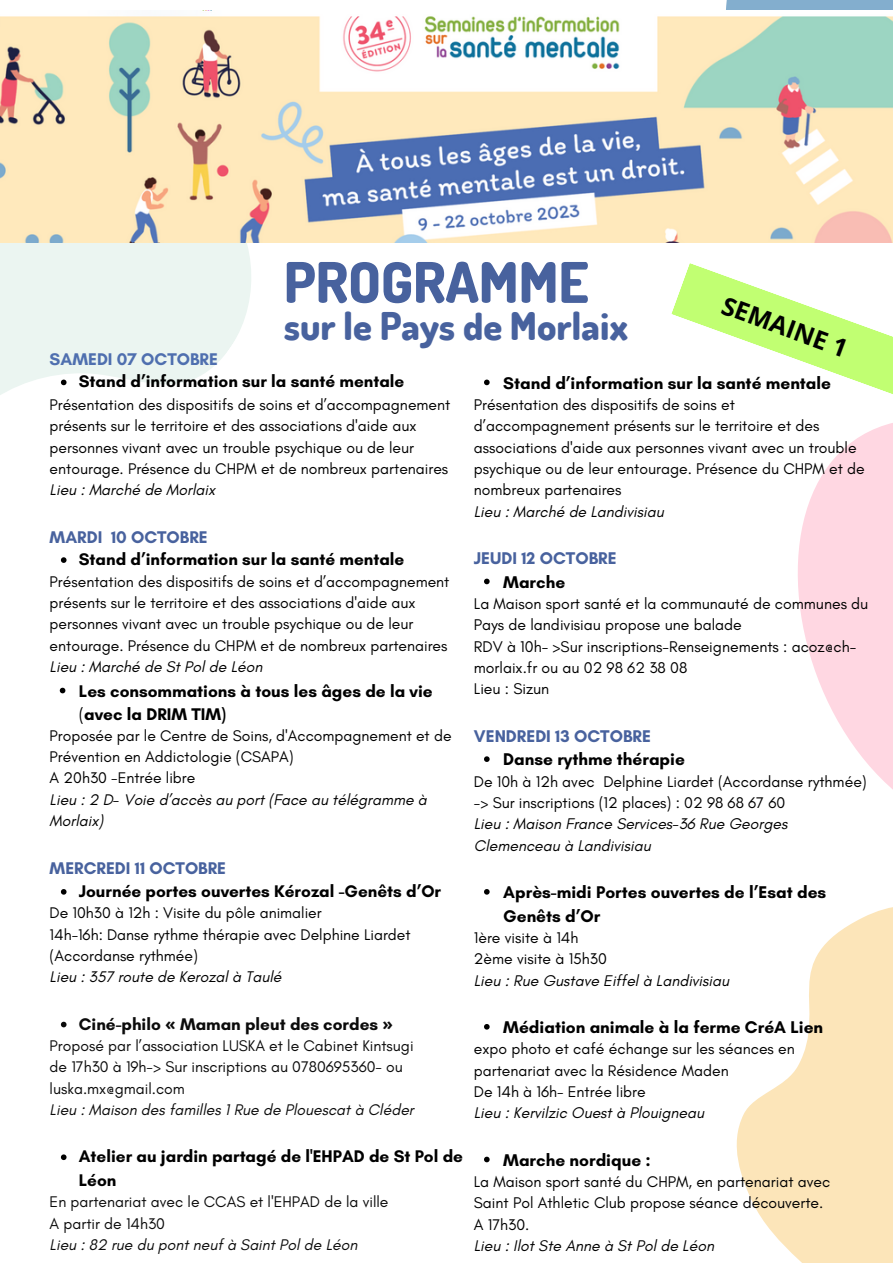
<style>
.page{position:relative;width:893px;height:1264px;background:#fff}
.page>*{position:absolute;margin:0;border:0;box-sizing:border-box;transform-origin:0 0}
.t1{font:800 55.95px "Dosis";color:#48629e}
.t2{font:800 38.1px "Dosis";color:#48629e}
.t3{font:700 25.05px "Open Sans";color:#000}
.t4{font:700 17.25px/23.5px "Glacial Indifference";color:#000}
.t5{font:700 17.25px "Glacial Indifference";color:#48629e}
.t6{font:700 17.25px "Glacial Indifference";color:#4f6faf}
.t7{font:700 17.1px/23.5px "Glacial Indifference";color:#000}
.t8{font:700 17.1px "Glacial Indifference";color:#0b0b0b}
.t9{font:15.75px/21.3px "Glacial Indifference";color:#000}
.t10{font:italic 15.75px/21.3px "Glacial Indifference";color:#000}
.t11{font:15.75px/21.3px "Glacial Indifference";color:#0b0b0b}
.t12{font:italic 15.75px "Glacial Indifference";color:#0b0b0b}
.s1{font-weight:400}
.s2{font-family:"Noto Sans"}
</style>
<div class="page">
<svg style="left:736px;top:907px;width:156px;height:355px;fill:#fce5b9"></svg>
<div style="left:726px;top:0;width:166px;height:10px;background:#83aece"></div>
<svg style="left:798px;top:423px;width:94px;height:366px"></svg>
<svg style="left:0;top:243px;width:251px;height:319px"></svg>
<img style="left:0;top:10px;width:892px;height:233px">
<svg style="left:61px;top:379px;width:5px;height:6px"></svg>
<svg style="left:61px;top:557px;width:5px;height:6px"></svg>
<svg style="left:60px;top:687px;width:5px;height:6px"></svg>
<svg style="left:61px;top:889px;width:5px;height:5px"></svg>
<svg style="left:61px;top:1021px;width:5px;height:6px"></svg>
<svg style="left:61px;top:1154px;width:5px;height:6px"></svg>
<svg style="left:484px;top:379px;width:5px;height:6px"></svg>
<svg style="left:484px;top:578px;width:5px;height:6px"></svg>
<svg style="left:484px;top:756px;width:5px;height:6px"></svg>
<svg style="left:484px;top:889px;width:5px;height:5px"></svg>
<svg style="left:484px;top:1024px;width:5px;height:5px"></svg>
<svg style="left:484px;top:1156px;width:5px;height:6px"></svg>
<svg style="left:671px;top:263px;width:221px;height:131px"></svg>
<p class="t1" style="left:284px;top:245px;width:306px">PROGRAMME</p>
<p class="t2" style="left:284px;top:301px;width:346px">sur le Pays de Morlaix</p>
<p class="t4" style="left:503px;top:371px;width:329px">Stand d’information sur la santé mentale</p>
<p class="t3" style="left:728px;top:288px;width:133px;rotate:20deg">SEMAINE 1</p>
<p class="t6" style="left:50px;top:348px;width:170px">SAMEDI 07 OCTOBRE</p>
<p class="t9" style="left:50px;top:394px;width:402px">Présentation des dispositifs de soins et d’accompagnement présents sur le territoire et des associations d'aide aux personnes vivant avec un trouble psychique ou de leur entourage. Présence du CHPM et de nombreux partenaires</p>
<p class="t10" style="left:50px;top:479px;width:167px">Lieu : Marché de Morlaix</p>
<p class="t5" style="left:50px;top:526px;width:160px">MARDI 10 OCTOBRE</p>
<p class="t9" style="left:50px;top:570px;width:401px">Présentation des dispositifs de soins et d’accompagnement présents sur le territoire et des associations d'aide aux personnes vivant avec un trouble psychique ou de leur entourage. Présence du CHPM et de nombreux partenaires</p>
<p class="t10" style="left:50px;top:655px;width:214px">Lieu : Marché de St Pol de Léon</p>
<p class="t7" style="left:79px;top:370px;width:327px">Stand d’information sur la santé mentale</p>
<p class="t9" style="left:474px;top:394px;width:392px">Présentation des dispositifs de soins et d’accompagnement présents sur le territoire et des associations d'aide aux personnes vivant avec un trouble psychique ou de leur entourage. Présence du CHPM et de nombreux partenaires</p>
<p class="t10" style="left:474px;top:500px;width:191px">Lieu : Marché de Landivisiau</p>
<p class="t5" style="left:474px;top:547px;width:144px">JEUDI 12 OCTOBRE</p>
<p class="t9" style="left:474px;top:593px;width:396px">La Maison sport santé et la communauté de communes du<br>Pays de landivisiau propose une balade</p>
<p class="t9" style="left:474px;top:635px;width:384px">RDV à 10h- &gt;Sur inscriptions-Renseignements : acoz@ch&shy;morlaix.fr ou au 02 98 62 38 08</p>
<p class="t9" style="left:474px;top:678px;width:77px">Lieu : Sizun</p>
<p class="t5" style="left:474px;top:725px;width:178px">VENDREDI 13 OCTOBRE</p>
<p class="t9" style="left:474px;top:770px;width:394px">De 10h à 12h avec Delphine Liardet (Accordanse rythmée)</p>
<p class="t9" style="left:474px;top:792px;width:313px">-&gt; Sur inscriptions (12 places) : 02 98 68 67 60</p>
<p class="t10" style="left:474px;top:813px;width:315px">Lieu : Maison France Services-36 Rue Georges<br>Clemenceau à Landivisiau</p>
<p class="t7" style="left:79px;top:547px;width:327px">Stand d’information sur la santé mentale</p>
<p class="t4" style="left:503px;top:570px;width:63px">Marche</p>
<p class="t4" style="left:79px;top:679px;width:355px">Les consommations à tous les âges de la vie <span class="s1">(</span>avec la DRIM TIM)</p>
<p class="t9" style="left:50px;top:724px;width:403px">Proposée par le Centre de Soins, d'Accompagnement et de<br>Prévention en Addictologie (CSAPA)</p>
<p class="t9" style="left:50px;top:767px;width:147px">A 20h30 -Entrée libre</p>
<p class="t10" style="left:50px;top:788px;width:378px">Lieu : 2 D- Voie d’accès au port (Face au télégramme à<br>Morlaix)</p>
<p class="t5" style="left:50px;top:858px;width:178px">MERCREDI 11 OCTOBRE</p>
<p class="t9" style="left:50px;top:902px;width:273px">De 10h30 à 12h : Visite du pôle animalier</p>
<p class="t9" style="left:50px;top:923px;width:362px">14h-16h: Danse rythme thérapie avec Delphine Liardet (Accordanse rythmée)</p>
<p class="t10" style="left:50px;top:966px;width:233px">Lieu : 357 route de Kerozal à Taulé</p>
<p class="t4" style="left:503px;top:747px;width:183px">Danse rythme thérapie</p>
<p class="t7" style="left:79px;top:879px;width:364px">Journée portes ouvertes Kérozal -Genêts d’Or</p>
<p class="t4" style="left:503px;top:880px;width:324px">Après-midi Portes ouvertes de l’Esat des<br>Genêts d’Or</p>
<p class="t9" style="left:474px;top:926px;width:106px">1ère visite à 14h</p>
<p class="t9" style="left:474px;top:948px;width:134px">2ème visite à 15h30</p>
<p class="t10" style="left:474px;top:969px;width:257px">Lieu : Rue Gustave Eiffel à Landivisiau</p>
<p class="t8" style="left:79px;top:1013px;width:315px">Ciné-philo <span class="s2">«</span> Maman pleut des cordes <span class="s2">»</span></p>
<p class="t11" style="left:50px;top:1034px;width:365px">Proposé par l’association LUSKA et le Cabinet Kintsugi</p>
<p class="t11" style="left:50px;top:1056px;width:355px">de 17h30 à 19h-&gt; Sur inscriptions au 0780695360- ou luska.mx@gmail.com</p>
<p class="t12" style="left:50px;top:1100px;width:365px">Lieu : Maison des familles 1 Rue de Plouescat à Cléder</p>
<p class="t7" style="left:79px;top:1144px;width:386px">Atelier au jardin partagé de l'EHPAD de St Pol de<br>Léon</p>
<p class="t11" style="left:50px;top:1191px;width:340px">En partenariat avec le CCAS et l'EHPAD de la ville</p>
<p class="t11" style="left:50px;top:1212px;width:117px">A partir de 14h30</p>
<p class="t12" style="left:50px;top:1234px;width:309px">Lieu : 82 rue du pont neuf à Saint Pol de Léon</p>
<p class="t4" style="left:503px;top:1015px;width:321px">Médiation animale à la ferme CréA Lien</p>
<p class="t9" style="left:474px;top:1038px;width:322px">expo photo et café échange sur les séances en partenariat avec la Résidence Maden</p>
<p class="t9" style="left:474px;top:1080px;width:173px">De 14h à 16h- Entrée libre</p>
<p class="t10" style="left:474px;top:1102px;width:232px">Lieu : Kervilzic Ouest à Plouigneau</p>
<p class="t4" style="left:503px;top:1147px;width:149px">Marche nordique :</p>
<p class="t9" style="left:474px;top:1170px;width:358px">La Maison sport santé du CHPM, en partenariat avec<br>Saint Pol Athletic Club propose séance découverte.</p>
<p class="t9" style="left:474px;top:1213px;width:57px">A 17h30.</p>
<p class="t10" style="left:474px;top:1234px;width:242px">Lieu : Ilot Ste Anne à St Pol de Léon</p>
</div>
